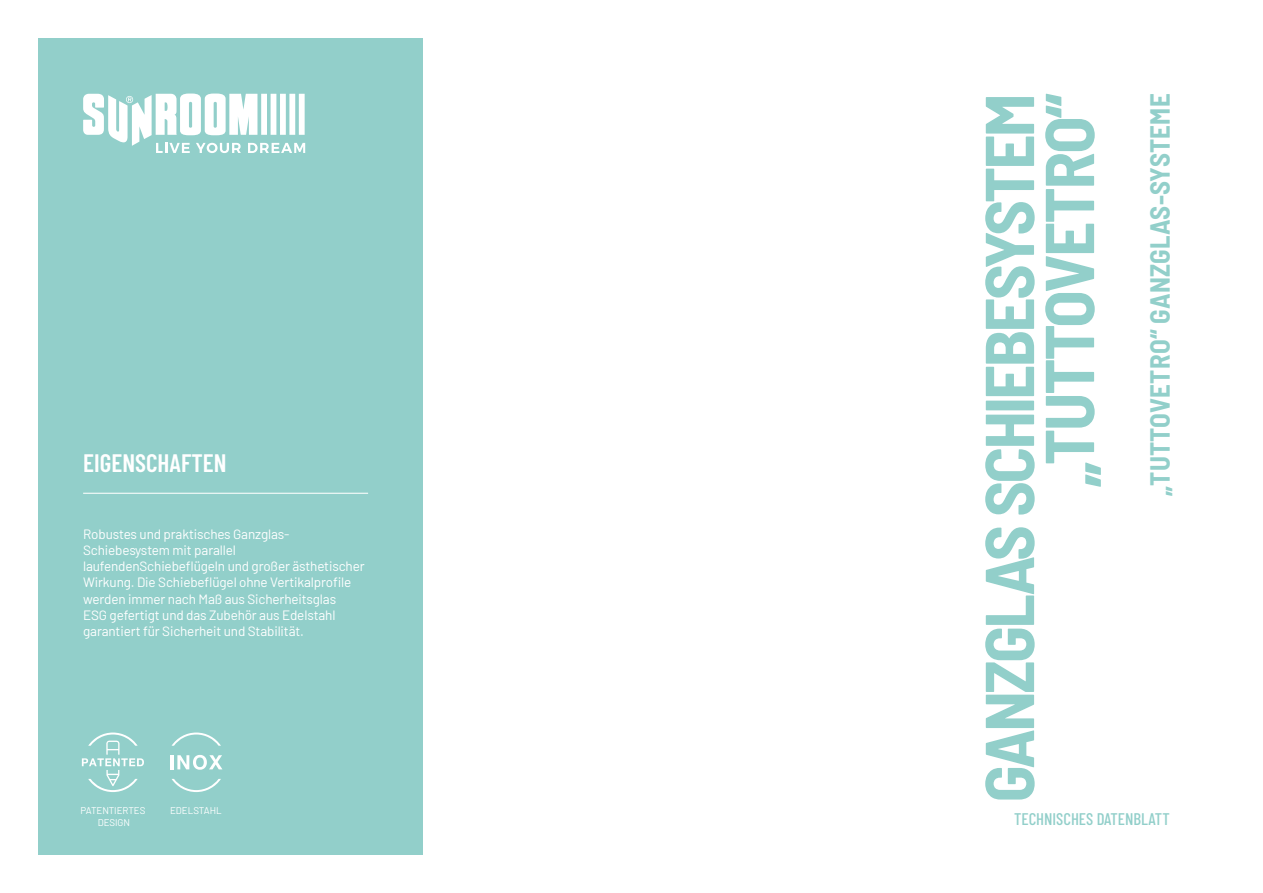
<style>
.page{position:relative;width:1263px;height:893px;background:#fff}
.page>*{position:absolute;margin:0;border:0;box-sizing:border-box;transform-origin:0 0}
.t1{font:700 semi-condensed 69px/60px "Barlow";letter-spacing:-.04em;color:#92cfca;text-align:right}
.t2{font:700 semi-condensed 27px "Barlow";letter-spacing:.01em;color:#92cfca}
.t3{font:600 25.2px "Barlow Condensed";color:#fff}
.t4{font:500 16.8px "Barlow Condensed";color:#92cfca}
.t5{font:13.5px/16.2px "Barlow";letter-spacing:-.01em;color:#fff}
.t6{font:9.75px "Barlow";letter-spacing:-.01em;color:#fff}
</style>
<div class="page">
<div style="left:38px;top:38px;width:385px;height:817px;background:#92cfca"></div>
<svg style="left:83px;top:94px;width:222px;height:59px"></svg>
<svg style="left:82px;top:732px;width:62px;height:60px"></svg>
<hr style="left:83px;top:493px;width:285px;height:1px;background:#fff">
<svg style="left:172px;top:779px;width:49px;height:13px"></svg>
<svg style="left:172px;top:732px;width:49px;height:14px"></svg>
<hr style="left:170px;top:755px;width:3px;height:14px;background:#fff">
<svg style="left:177px;top:755px;width:45px;height:15px"></svg>
<h3 class="t3" style="left:83px;top:445px;width:145px">EIGENSCHAFTEN</h3>
<p class="t5" style="left:83px;top:525px;width:283px">Robustes und praktisches Ganzglas-Schiebesystem mit parallel laufendenSchiebeflügeln und großer ästhetischer Wirkung. Die Schiebeflügel ohne Vertikalprofile werden immer nach Maß aus Sicherheitsglas<br>ESG gefertigt und das Zubehör aus Edelstahl garantiert für Sicherheit und Stabilität.</p>
<p class="t6" style="left:80px;top:803px;width:66px">PATENTIERTES</p>
<p class="t6" style="left:170px;top:803px;width:53px">EDELSTAHL</p>
<p class="t6" style="left:98px;top:815px;width:34px">DESIGN</p>
<h1 class="t1" style="left:975px;top:802px;width:710px;rotate:-90deg">GANZGLAS SCHIEBESYSTEM „TUTTOVETRO“</h1>
<h2 class="t2" style="left:1140px;top:496px;width:404px;rotate:-90deg">„TUTTOVETRO“ GANZGLAS-SYSTEME</h2>
<p class="t4" style="left:1014px;top:807px;width:157px">TECHNISCHES DATENBLATT</p>
</div>
